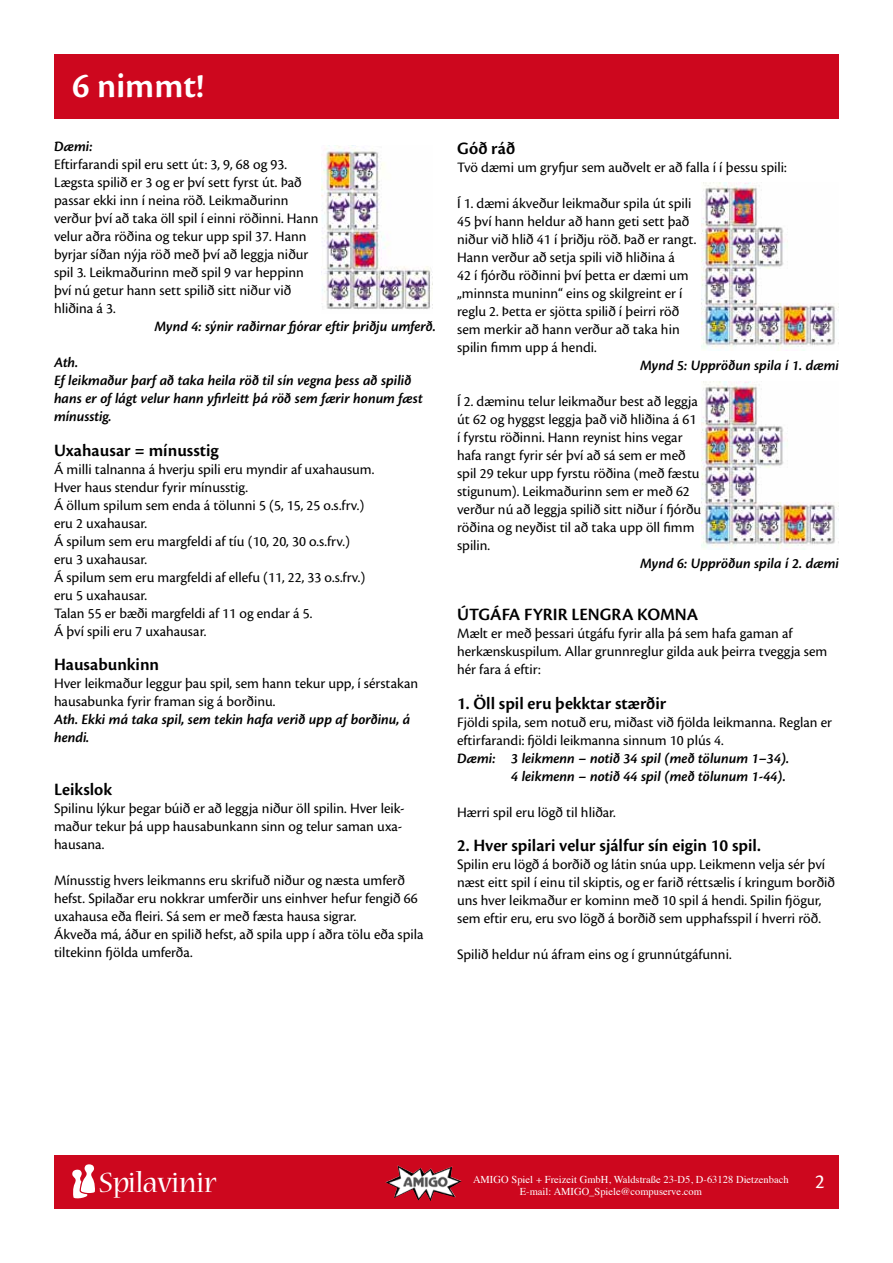
<style>
.page{position:relative;width:893px;height:1263px;background:#fff}
.page>*{position:absolute;margin:0;border:0;box-sizing:border-box;transform-origin:0 0}
.t1{font:600 36px "Cronos Pro";color:#fff}
.t2{font:31.05px "Nueva Std";color:#fff}
.t3{font:21px "Cronos Pro";color:#fff}
.t4{font:600 18px "Cronos Pro";color:#000}
.t5{font:15px/18px "Cronos Pro";color:#000}
.t6{font:italic 600 15px/18px "Cronos Pro";color:#000}
.t7{font:10.5px/12.6px "Times";color:#fff}
</style>
<div class="page">
<div style="left:54px;top:1155px;width:785px;height:54px;background:#cd071e"></div>
<svg style="left:72px;top:1164px;width:23px;height:34px"></svg>
<div style="left:54px;top:54px;width:785px;height:64px;background:#cd071e"></div>
<img style="left:385px;top:1165px;width:77px;height:36px">
<img style="left:321px;top:146px;width:111px;height:164px">
<img style="left:702px;top:183px;width:137px;height:168px">
<img style="left:702px;top:381px;width:137px;height:168px">
<h1 class="t1" style="left:72px;top:65px;width:133px">6 nimmt!</h1>
<p class="t6" style="left:54px;top:138px;width:40px">Dæmi:</p>
<p class="t5" style="left:54px;top:156px;width:266px">Eftirfarandi spil eru sett út: 3, 9, 68 og 93.<br>Lægsta spilið er 3 og er því sett fyrst út. Það passar ekki inn í neina röð. Leikmaðurinn verður því að taka öll spil í einni röðinni. Hann velur aðra röðina og tekur upp spil 37. Hann byrjar síðan nýja röð með því að leggja niður spil 3. Leikmaðurinn með spil 9 var heppinn því nú getur hann sett spilið sitt niður við hliðina á 3.</p>
<p class="t6" style="left:154px;top:318px;width:283px">Mynd 4: sýnir raðirnar fjórar eftir þriðju umferð.</p>
<p class="t6" style="left:54px;top:354px;width:370px">Ath.<br>Ef leikmaður þarf að taka heila röð til sín vegna þess að spilið hans er of lágt velur hann yfirleitt þá röð sem færir honum fæst mínusstig.</p>
<p class="t4" style="left:54px;top:440px;width:166px">Uxahausar = mínusstig</p>
<p class="t5" style="left:54px;top:460px;width:322px">Á milli talnanna á hverju spili eru myndir af uxahausum.<br>Hver haus stendur fyrir mínusstig.<br>Á öllum spilum sem enda á tölunni 5 (5, 15, 25 o.s.frv.) eru 2 uxahausar.<br>Á spilum sem eru margfeldi af tíu (10, 20, 30 o.s.frv.)<br>eru 3 uxahausar.<br>Á spilum sem eru margfeldi af ellefu (11, 22, 33 o.s.frv.) eru 5 uxahausar.<br>Talan 55 er bæði margfeldi af 11 og endar á 5.<br>Á því spili eru 7 uxahausar.</p>
<p class="t4" style="left:54px;top:654px;width:107px">Hausabunkinn</p>
<p class="t5" style="left:54px;top:675px;width:366px">Hver leikmaður leggur þau spil, sem hann tekur upp, í sérstakan hausabunka fyrir framan sig á borðinu.</p>
<p class="t6" style="left:54px;top:711px;width:358px">Ath. Ekki má taka spil, sem tekin hafa verið upp af borðinu, á hendi.</p>
<p class="t4" style="left:54px;top:779px;width:60px">Leikslok</p>
<p class="t5" style="left:54px;top:799px;width:352px">Spilinu lýkur þegar búið er að leggja niður öll spilin. Hver leik&shy;maður tekur þá upp hausabunkann sinn og telur saman uxa&shy;hausana.</p>
<p class="t5" style="left:54px;top:871px;width:371px">Mínusstig hvers leikmanns eru skrifuð niður og næsta umferð hefst. Spilaðar eru nokkrar umferðir uns einhver hefur fengið 66 uxahausa eða fleiri. Sá sem er með fæsta hausa sigrar.<br>Ákveða má, áður en spilið hefst, að spila upp í aðra tölu eða spila tiltekinn fjölda umferða.</p>
<p class="t4" style="left:457px;top:138px;width:59px">Góð ráð</p>
<p class="t5" style="left:457px;top:158px;width:331px">Tvö dæmi um gryfjur sem auðvelt er að falla í í þessu spili:</p>
<p class="t5" style="left:457px;top:194px;width:241px">Í 1. dæmi ákveður leikmaður spila út spili 45 því hann heldur að hann geti sett það niður við hlið 41 í þriðju röð. Það er rangt.<br>Hann verður að setja spili við hliðina á<br>42 í fjórðu röðinni því þetta er dæmi um „minnsta muninn“ eins og skilgreint er í reglu 2. Þetta er sjötta spilið í þeirri röð sem merkir að hann verður að taka hin spilin fimm upp á hendi.</p>
<p class="t6" style="left:640px;top:356px;width:200px">Mynd 5: Uppröðun spila í 1. dæmi</p>
<p class="t5" style="left:457px;top:392px;width:246px">Í 2. dæminu telur leikmaður best að leggja út 62 og hyggst leggja það við hliðina á 61 í fyrstu röðinni. Hann reynist hins vegar hafa rangt fyrir sér því að sá sem er með spil 29 tekur upp fyrstu röðina (með fæstu stigunum). Leikmaðurinn sem er með 62 verður nú að leggja spilið sitt niður í fjórðu röðina og neyðist til að taka upp öll fimm spilin.</p>
<p class="t6" style="left:640px;top:554px;width:200px">Mynd 6: Uppröðun spila í 2. dæmi</p>
<p class="t4" style="left:457px;top:604px;width:243px">ÚTGÁFA FYRIR LENGRA KOMNA</p>
<p class="t5" style="left:457px;top:625px;width:372px">Mælt er með þessari útgáfu fyrir alla þá sem hafa gaman af herkænskuspilum. Allar grunnreglur gilda auk þeirra tveggja sem hér fara á eftir:</p>
<p class="t4" style="left:457px;top:693px;width:211px">1. Öll spil eru þekktar stærðir</p>
<p class="t5" style="left:457px;top:713px;width:376px">Fjöldi spila, sem notuð eru, miðast við fjölda leikmanna. Reglan er eftirfarandi: fjöldi leikmanna sinnum 10 plús 4.</p>
<p class="t6" style="left:457px;top:749px;width:334px;text-align:right">Dæmi: 3 leikmenn – notið 34 spil (með tölunum 1–34).<br>4 leikmenn – notið 44 spil (með tölunum 1-44).</p>
<p class="t5" style="left:457px;top:803px;width:160px">Hærri spil eru lögð til hliðar.</p>
<p class="t4" style="left:457px;top:835px;width:305px">2. Hver spilari velur sjálfur sín eigin 10 spil.</p>
<p class="t5" style="left:457px;top:855px;width:379px">Spilin eru lögð á borðið og látin snúa upp. Leikmenn velja sér því næst eitt spil í einu til skiptis, og er farið réttsælis í kringum borðið uns hver leikmaður er kominn með 10 spil á hendi. Spilin fjögur, sem eftir eru, eru svo lögð á borðið sem upphafsspil í hverri röð.</p>
<p class="t5" style="left:457px;top:945px;width:276px">Spilið heldur nú áfram eins og í grunnútgáfunni.</p>
<h2 class="t2" style="left:99px;top:1168px;width:119px">Spilavinir</h2>
<h3 class="t3" style="left:815px;top:1169px;width:11px">2</h3>
<p class="t7" style="left:520px;top:1172px;width:270px;text-indent:-47px">AMIGO Spiel + Freizeit GmbH, Waldstraße 23-D5, D-63128 Dietzenbach<br>E-mail: AMIGO_Spiele@compuserve.com</p>
</div>
